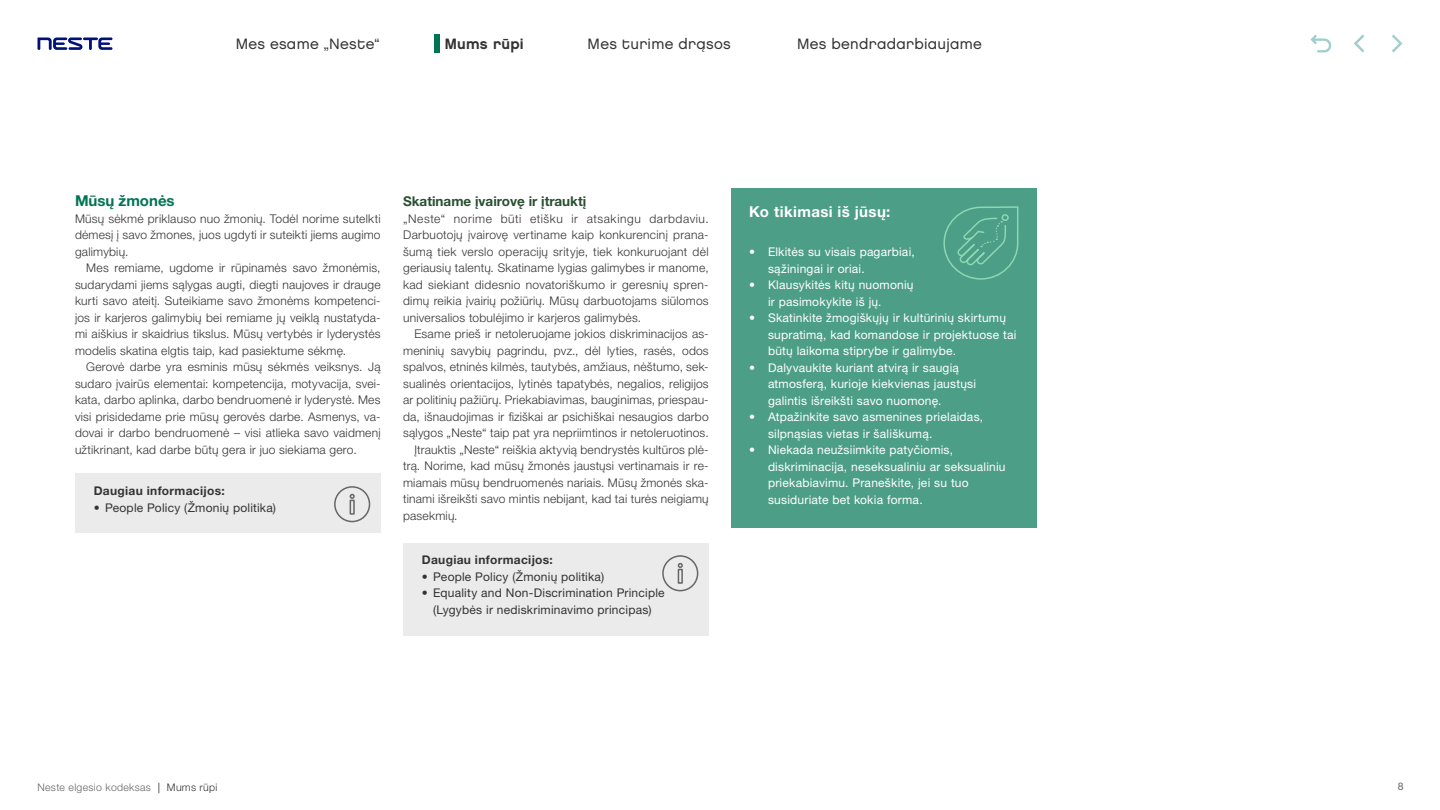
<style>
.page{position:relative;width:1440px;height:810px;background:#fff}
.page>*{position:absolute;margin:0;border:0;box-sizing:border-box;transform-origin:0 0}
.t1{font:15px "Chalet London Nineteen Eighty";letter-spacing:.02em;color:#333}
.BOX_OTSIKKO{font:700 15px "Helvetica Neue World 75";letter-spacing:.025em;color:#fff}
.Otsikko_2{font:700 15px "Helvetica Neue World 75";color:#007452}
.t2{font:15px "Chalet New York Nineteen Eighty";letter-spacing:.02em;color:#333}
.Otsikko_3{font:700 13.5px "Helvetica Neue World 75";color:#285032}
.LIET_Leipäteksti_sis{font:12px/16.5px "Helvetica Neue World 45 Lt";letter-spacing:.015em;color:#333;text-align:justify}
.BOX_LIST{font:12px/16.5px "Helvetica Neue World 55 Roman";letter-spacing:.02em;color:#fff}
.LIET_Leipäteksti{font:12px/16.5px "Helvetica Neue World 45 Lt";letter-spacing:.02em;color:#333;text-align:justify}
.LIET_Leipäteksti-2{font:12px "Helvetica Neue World 55 Roman";letter-spacing:.015em;color:#333}
.LIET_Leipäteksti-3{font:700 12px "Helvetica Neue World 75";letter-spacing:.025em;color:#333}
.Kompakti_teksti{font:10.5px "Helvetica Neue World 45 Lt";letter-spacing:.03em;color:#666}
.t3{font:10.5px "Helvetica Neue LT Std";color:#666}
.s1{color:#000}
.s2{color:#333}
</style>
<div class="page">
<svg style="left:1310px;top:35px;width:21px;height:17px"></svg>
<svg style="left:38px;top:38px;width:74px;height:12px"></svg>
<svg style="left:1392px;top:35px;width:10px;height:17px"></svg>
<svg style="left:1354px;top:35px;width:10px;height:17px"></svg>
<div style="left:435px;top:35px;width:5px;height:18px;background:#007452"></div>
<div style="left:75px;top:474px;width:306px;height:59px;background:#ebebeb"></div>
<svg style="left:334px;top:486px;width:37px;height:37px"></svg>
<div style="left:731px;top:189px;width:305px;height:339px;background:#4d9e86"></div>
<div style="left:403px;top:543px;width:306px;height:92px;background:#ebebeb"></div>
<svg style="left:662px;top:555px;width:37px;height:37px"></svg>
<svg style="left:943px;top:188px;width:94px;height:92px"></svg>
<div style="left:1002px;top:214px;width:7px;height:7px;border:2px solid #8cd7b4;border-radius:50%"></div>
<p class="t1" style="left:236px;top:35px;width:145px">Mes esame „Neste“</p>
<p class="t2" style="left:445px;top:35px;width:81px">Mums rūpi</p>
<p class="t1" style="left:588px;top:35px;width:145px">Mes turime drąsos</p>
<p class="t1" style="left:797px;top:35px;width:186px">Mes bendradarbiaujame</p>
<p class="Otsikko_2" style="left:75px;top:192px;width:101px">Mūsų žmonės</p>
<p class="LIET_Leipäteksti" style="left:75px;top:210px;width:307px">Mūsų sėkmė priklauso nuo žmonių. Todėl norime sutelkti dėmesį į savo žmones, juos ugdyti ir suteikti jiems augimo galimybių.</p>
<p class="LIET_Leipäteksti_sis" style="left:75px;top:260px;width:307px;text-indent:11px">Mes remiame, ugdome ir rūpinamės savo žmonėmis, sudarydami jiems sąlygas augti, diegti naujoves ir drauge kurti savo ateitį. Suteikiame savo žmonėms kompetenci&shy;jos ir karjeros galimybių bei remiame jų veiklą nustatyda&shy;mi aiškius ir skaidrius tikslus. Mūsų vertybės ir lyderystės modelis skatina elgtis taip, kad pasiektume sėkmę.</p>
<p class="LIET_Leipäteksti_sis" style="left:75px;top:359px;width:307px;text-indent:11px">Gerovė darbe yra esminis mūsų sėkmės veiksnys. Ją sudaro įvairūs elementai: kompetencija, motyvacija, svei&shy;kata, darbo aplinka, darbo bendruomenė ir lyderystė. Mes visi prisidedame prie mūsų gerovės darbe. Asmenys, va&shy;dovai ir darbo bendruomenė – visi atlieka savo vaidmenį užtikrinant, kad darbe būtų gera ir juo siekiama gero.</p>
<p class="LIET_Leipäteksti-3" style="left:94px;top:484px;width:132px">Daugiau informacijos:</p>
<p class="LIET_Leipäteksti-2" style="left:94px;top:501px;width:184px">• People Policy (Žmonių politika)</p>
<p class="Otsikko_3" style="left:403px;top:194px;width:185px">Skatiname įvairovę ir įtrauktį</p>
<p class="LIET_Leipäteksti" style="left:403px;top:210px;width:307px">„Neste“ norime būti etišku ir atsakingu darbdaviu.<br>Darbuotojų įvairovę vertiname kaip konkurencinį prana&shy;šumą tiek verslo operacijų srityje, tiek konkuruojant dėl geriausių talentų. Skatiname lygias galimybes ir manome, kad siekiant didesnio novatoriškumo ir geresnių spren&shy;dimų reikia įvairių požiūrių. Mūsų darbuotojams siūlomos universalios tobulėjimo ir karjeros galimybės.</p>
<p class="LIET_Leipäteksti_sis" style="left:403px;top:326px;width:307px;text-indent:11px">Esame prieš ir netoleruojame jokios diskriminacijos as&shy;meninių savybių pagrindu, pvz., dėl lyties, rasės, odos spalvos, etninės kilmės, tautybės, amžiaus, nėštumo, sek&shy;sualinės orientacijos, lytinės tapatybės, negalios, religijos ar politinių pažiūrų. Priekabiavimas, bauginimas, priespau&shy;da, išnaudojimas ir fiziškai ar psichiškai nesaugios darbo sąlygos „Neste“ taip pat yra nepriimtinos ir netoleruotinos.</p>
<p class="LIET_Leipäteksti_sis" style="left:403px;top:441px;width:307px;text-indent:11px">Įtrauktis „Neste“ reiškia aktyvią bendrystės kultūros plė&shy;trą. Norime, kad mūsų žmonės jaustųsi vertinamais ir re&shy;miamais mūsų bendruomenės nariais. Mūsų žmonės ska&shy;tinami išreikšti savo mintis nebijant, kad tai turės neigiamų pasekmių.</p>
<p class="LIET_Leipäteksti-3" style="left:422px;top:553px;width:132px">Daugiau informacijos:</p>
<p class="LIET_Leipäteksti-2" style="left:422px;top:570px;width:184px">• People Policy (Žmonių politika)</p>
<p class="LIET_Leipäteksti-2" style="left:422px;top:586px;width:244px">• Equality and Non-Discrimination Principle</p>
<p class="LIET_Leipäteksti-2" style="left:433px;top:603px;width:220px">(Lygybės ir nediskriminavimo principas)</p>
<p class="BOX_OTSIKKO" style="left:749px;top:203px;width:143px">Ko tikimasi iš jūsų:</p>
<p class="BOX_LIST" style="left:749px;top:244px;width:167px">• Elkitės su visais pagarbiai,</p>
<p class="BOX_LIST" style="left:768px;top:260px;width:98px">sąžiningai ir oriai.</p>
<p class="BOX_LIST" style="left:749px;top:277px;width:166px">• Klausykitės kitų nuomonių</p>
<p class="BOX_LIST" style="left:768px;top:293px;width:115px">ir pasimokykite iš jų.</p>
<p class="BOX_LIST" style="left:768px;top:310px;width:250px;text-indent:-19px">• Skatinkite žmogiškųjų ir kultūrinių skirtumų supratimą, kad komandose ir projektuose tai būtų laikoma stiprybe ir galimybe.</p>
<p class="BOX_LIST" style="left:768px;top:359px;width:210px;text-indent:-19px">• Dalyvaukite kuriant atvirą ir saugią atmosferą, kurioje kiekvienas jaustųsi galintis išreikšti savo nuomonę.</p>
<p class="BOX_LIST" style="left:768px;top:409px;width:217px;text-indent:-19px">• Atpažinkite savo asmenines prielaidas, silpnąsias vietas ir šališkumą.</p>
<p class="BOX_LIST" style="left:768px;top:442px;width:239px;text-indent:-19px">• Niekada neužsiimkite patyčiomis, diskriminacija, neseksualiniu ar seksualiniu priekabiavimu. Praneškite, jei su tuo susiduriate bet kokia forma.</p>
<p class="Kompakti_teksti" style="left:38px;top:781px;width:181px">Neste elgesio kodeksas <span class="s1">|</span> <span class="s2">Mums rūpi</span></p>
<p class="t3" style="left:1398px;top:781px;width:7px">8</p>
</div>
